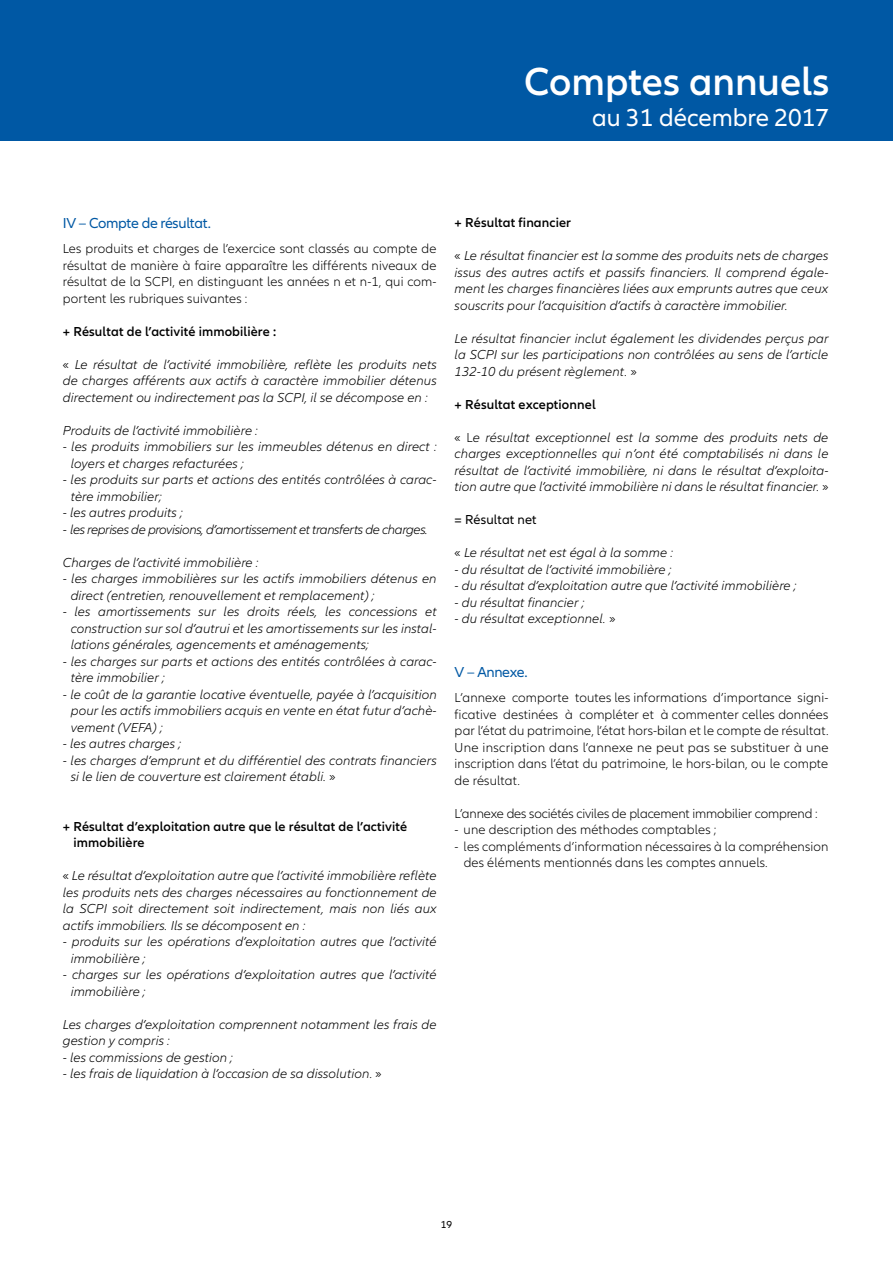
<style>
.page{position:relative;width:893px;height:1263px;background:#fff}
.page>*{position:absolute;margin:0;border:0;box-sizing:border-box;transform-origin:0 0}
.t1{font:600 40.5px "Allianz Neo";color:#fff}
.t2{font:25.5px "Allianz Neo";color:#fff}
.t3{font:15px "Allianz Neo";letter-spacing:-.02em;color:#0058a4}
.t4{font:italic 300 13.5px/16.5px "Allianz Neo";letter-spacing:.01em;color:#000}
.t5{font:300 13.5px/16.5px "Allianz Neo";letter-spacing:.01em;color:#000;text-align:justify}
.t6{font:600 13.5px/16.5px "Allianz Neo";letter-spacing:.01em;color:#000}
.t7{font:italic 300 13.5px "Allianz Neo";letter-spacing:-.025em;color:#000}
.t8{font:300 13.5px "Allianz Neo";letter-spacing:-.01em;color:#000}
.t9{font:13.5px "Allianz Neo";letter-spacing:.01em;color:#000}
.t10{font:10.5px "Allianz Neo";color:#000}
.s1{font-style:normal}
</style>
<div class="page">
<div style="left:0;top:0;width:893px;height:140px;background:#0058a4"></div>
<h1 class="t1" style="left:524px;top:58px;width:307px">Comptes annuels</h1>
<h2 class="t2" style="left:592px;top:103px;width:239px">au 31 décembre 2017</h2>
<p class="t3" style="left:63px;top:215px;width:150px">IV – Compte de résultat.</p>
<p class="t5" style="left:63px;top:241px;width:375px">Les produits et charges de l’exercice sont classés au compte de résultat de manière à faire apparaître les différents niveaux de résultat de la SCPI, en distinguant les années n et n-1, qui com&shy;portent les rubriques suivantes :</p>
<p class="t6" style="left:63px;top:323px;width:215px">+ Résultat de l’activité immobilière :</p>
<p class="t4" style="left:63px;top:356px;width:375px;text-align:justify"><span class="s1">«</span> Le résultat de l’activité immobilière, reflète les produits nets de charges afférents aux actifs à caractère immobilier détenus directement ou indirectement pas la SCPI, il se décompose en :</p>
<p class="t4" style="left:63px;top:422px;width:197px">Produits de l’activité immobilière :</p>
<p class="t4" style="left:71px;top:439px;width:367px;text-indent:-8px">- les produits immobiliers sur les immeubles détenus en direct : loyers et charges refacturées ;</p>
<p class="t4" style="left:71px;top:472px;width:367px;text-indent:-8px">- les produits sur parts et actions des entités contrôlées à carac&shy;tère immobilier;</p>
<p class="t4" style="left:63px;top:505px;width:121px">- les autres produits ;</p>
<p class="t7" style="left:63px;top:522px;width:367px">- les reprises de provisions, d’amortissement et transferts de charges.</p>
<p class="t4" style="left:63px;top:554px;width:197px">Charges de l’activité immobilière :</p>
<p class="t4" style="left:71px;top:571px;width:367px;text-indent:-8px">- les charges immobilières sur les actifs immobiliers détenus en direct (entretien, renouvellement et remplacement) ;</p>
<p class="t4" style="left:71px;top:604px;width:367px;text-align:justify;text-indent:-8px">- les amortissements sur les droits réels, les concessions et construction sur sol d’autrui et les amortissements sur les instal&shy;lations générales, agencements et aménagements;</p>
<p class="t4" style="left:71px;top:653px;width:367px;text-indent:-8px">- les charges sur parts et actions des entités contrôlées à carac&shy;tère immobilier ;</p>
<p class="t4" style="left:71px;top:686px;width:367px;text-align:justify;text-indent:-8px">- le coût de la garantie locative éventuelle, payée à l’acquisition pour les actifs immobiliers acquis en vente en état futur d’achè&shy;vement (VEFA) ;</p>
<p class="t4" style="left:63px;top:736px;width:120px">- les autres charges ;</p>
<p class="t4" style="left:71px;top:752px;width:367px;text-indent:-8px">- les charges d’emprunt et du différentiel des contrats financiers si le lien de couverture est clairement établi. <span class="s1">»</span></p>
<p class="t6" style="left:74px;top:818px;width:335px;text-indent:-11px">+ Résultat d’exploitation autre que le résultat de l’activité immobilière</p>
<p class="t4" style="left:63px;top:868px;width:375px;text-align:justify"><span class="s1">«</span> Le résultat d’exploitation autre que l’activité immobilière reflète les produits nets des charges nécessaires au fonctionnement de la SCPI soit directement soit indirectement, mais non liés aux actifs immobiliers. Ils se décomposent en :</p>
<p class="t4" style="left:71px;top:934px;width:367px;text-indent:-8px">- produits sur les opérations d’exploitation autres que l’activité immobilière ;</p>
<p class="t4" style="left:71px;top:967px;width:367px;text-indent:-8px">- charges sur les opérations d’exploitation autres que l’activité immobilière ;</p>
<p class="t4" style="left:63px;top:1016px;width:375px">Les charges d’exploitation comprennent notamment les frais de gestion y compris :</p>
<p class="t4" style="left:63px;top:1049px;width:172px">- les commissions de gestion ;</p>
<p class="t4" style="left:63px;top:1066px;width:320px">- les frais de liquidation à l’occasion de sa dissolution<span class="s1">. »</span></p>
<p class="t6" style="left:455px;top:215px;width:118px">+ Résultat financier</p>
<p class="t4" style="left:455px;top:248px;width:375px;text-align:justify"><span class="s1">«</span> Le résultat financier est la somme des produits nets de charges issus des autres actifs et passifs financiers. Il comprend égale&shy;ment les charges financières liées aux emprunts autres que ceux souscrits pour l’acquisition d’actifs à caractère immobilier.</p>
<p class="t4" style="left:455px;top:330px;width:375px;text-align:justify">Le résultat financier inclut également les dividendes perçus par la SCPI sur les participations non contrôlées au sens de l’article 132-10 du présent règlement. <span class="s1">»</span></p>
<p class="t6" style="left:455px;top:396px;width:143px">+ Résultat exceptionnel</p>
<p class="t4" style="left:455px;top:429px;width:375px;text-align:justify"><span class="s1">« L</span>e résultat exceptionnel est la somme des produits nets de charges exceptionnelles qui n’ont été comptabilisés ni dans le résultat de l’activité immobilière, ni dans le résultat d’exploita&shy;tion autre que l’activité immobilière ni dans le résultat financier. <span class="s1">»</span></p>
<p class="t9" style="left:455px;top:512px;width:83px">= Résultat net</p>
<p class="t4" style="left:455px;top:545px;width:220px"><span class="s1">«</span> Le résultat net est égal à la somme :</p>
<p class="t4" style="left:455px;top:561px;width:218px">- du résultat de l’activité immobilière ;</p>
<p class="t4" style="left:455px;top:578px;width:343px">- du résultat d’exploitation autre que l’activité immobilière ;</p>
<p class="t4" style="left:455px;top:594px;width:131px">- du résultat financier ;</p>
<p class="t4" style="left:455px;top:611px;width:162px">- du résultat exceptionnel. <span class="s1">»</span></p>
<p class="t3" style="left:455px;top:664px;width:74px">V – Annexe.</p>
<p class="t5" style="left:455px;top:690px;width:376px">L’annexe comporte toutes les informations d’importance signi&shy;ficative destinées à compléter et à commenter celles données par l’état du patrimoine, l’état hors-bilan et le compte de résultat.<br>Une inscription dans l’annexe ne peut pas se substituer à une inscription dans l’état du patrimoine, le hors-bilan, ou le compte de résultat.</p>
<p class="t8" style="left:455px;top:806px;width:365px">L’annexe des sociétés civiles de placement immobilier comprend :</p>
<p class="t5" style="left:455px;top:822px;width:263px">- une description des méthodes comptables ;</p>
<p class="t5" style="left:464px;top:838px;width:366px;text-indent:-9px">- les compléments d’information nécessaires à la compréhension des éléments mentionnés dans les comptes annuels.</p>
<p class="t10" style="left:441px;top:1219px;width:13px">19</p>
</div>
